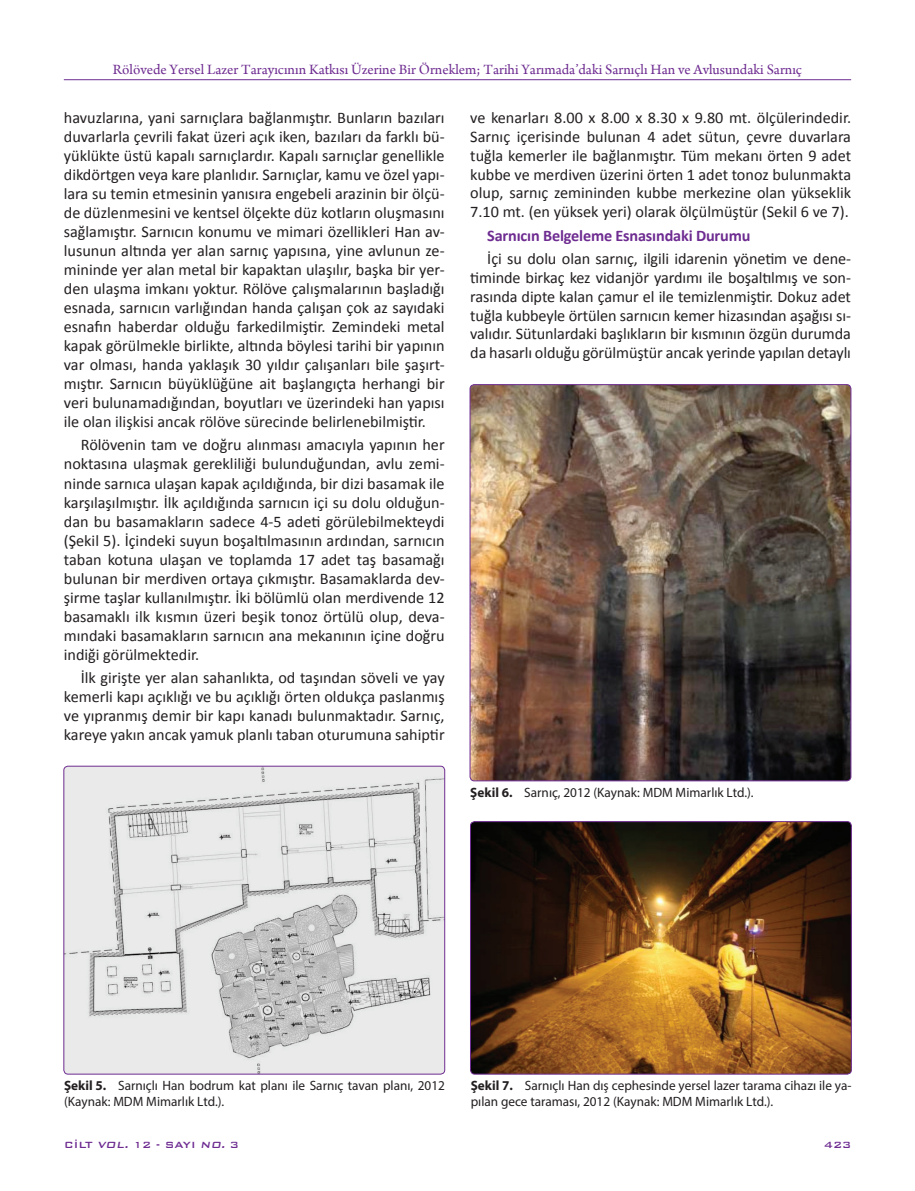
<style>
.page{position:relative;width:915px;height:1191px;background:#fff}
.page>*{position:absolute;margin:0;border:0;box-sizing:border-box;transform-origin:0 0}
.t1{font:16.2px/19px "Calibri";color:#231f20;text-align:justify}
.t2{font:700 16.2px "Calibri";letter-spacing:-.01em;color:#6e2c91}
.t3{font:15px "Arno Pro";color:#6e2c91}
.t4{font:13.5px/15px "Myriad Pro";color:#231f20}
.t5{font:500 12px "Bank Gothic BT";color:#6e2c91}
.s1{font-weight:700}
.s2{font-style:italic}
</style>
<div class="page">
<hr style="left:64px;top:79px;width:786px;height:1px;background:#6e2c91">
<img style="left:64px;top:766px;width:380px;height:308px">
<div style="left:64px;top:766px;width:381px;height:308px;border:1px solid #6e2c91;border-radius:4px"></div>
<img style="left:471px;top:384px;width:379px;height:397px">
<div style="left:469px;top:384px;width:381px;height:397px;border:1px solid #6e2c91;border-radius:4px"></div>
<img style="left:470px;top:821px;width:381px;height:253px">
<div style="left:470px;top:821px;width:381px;height:253px;border:1px solid #6e2c91;border-radius:4px"></div>
<p class="t3" style="left:113px;top:61px;width:690px">Rölövede Yersel Lazer Tarayıcının Katkısı Üzerine Bir Örneklem; Tarihi Yarımada’daki Sarnıçlı Han ve Avlusundaki Sarnıç</p>
<p class="t1" style="left:64px;top:107px;width:382px">havuzlarına, yani sarnıçlara bağlanmıştır. Bunların bazıları duvarlarla çevrili fakat üzeri açık iken, bazıları da farklı bü&shy;yüklükte üstü kapalı sarnıçlardır. Kapalı sarnıçlar genellikle dikdörtgen veya kare planlıdır. Sarnıçlar, kamu ve özel yapı&shy;lara su temin etmesinin yanısıra engebeli arazinin bir ölçü&shy;de düzlenmesini ve kentsel ölçekte düz kotların oluşmasını sağlamıştır. Sarnıcın konumu ve mimari özellikleri Han av&shy;lusunun altında yer alan sarnıç yapısına, yine avlunun ze&shy;mininde yer alan metal bir kapaktan ulaşılır, başka bir yer&shy;den ulaşma imkanı yoktur. Rölöve çalışmalarının başladığı esnada, sarnıcın varlığından handa çalışan çok az sayıdaki esnafın haberdar olduğu farkedilmiştir. Zemindeki metal kapak görülmekle birlikte, altında böylesi tarihi bir yapının var olması, handa yaklaşık 30 yıldır çalışanları bile şaşırt&shy;mıştır. Sarnıcın büyüklüğüne ait başlangıçta herhangi bir veri bulunamadığından, boyutları ve üzerindeki han yapısı ile olan ilişkisi ancak rölöve sürecinde belirlenebilmiştir.</p>
<p class="t1" style="left:64px;top:435px;width:382px;text-indent:17px">Rölövenin tam ve doğru alınması amacıyla yapının her noktasına ulaşmak gerekliliği bulunduğundan, avlu zemi&shy;ninde sarnıca ulaşan kapak açıldığında, bir dizi basamak ile karşılaşılmıştır. İlk açıldığında sarnıcın içi su dolu olduğun&shy;dan bu basamakların sadece 4-5 adeti görülebilmekteydi (Şekil 5). İçindeki suyun boşaltılmasının ardından, sarnıcın taban kotuna ulaşan ve toplamda 17 adet taş basamağı bulunan bir merdiven ortaya çıkmıştır. Basamaklarda dev&shy;şirme taşlar kullanılmıştır. İki bölümlü olan merdivende 12 basamaklı ilk kısmın üzeri beşik tonoz örtülü olup, deva&shy;mındaki basamakların sarnıcın ana mekanının içine doğru indiği görülmektedir.</p>
<p class="t1" style="left:64px;top:667px;width:382px;text-indent:17px">İlk girişte yer alan sahanlıkta, od taşından söveli ve yay kemerli kapı açıklığı ve bu açıklığı örten oldukça paslanmış ve yıpranmış demir bir kapı kanadı bulunmaktadır. Sarnıç, kareye yakın ancak yamuk planlı taban oturumuna sahiptir</p>
<p class="t1" style="left:470px;top:107px;width:382px">ve kenarları 8.00 x 8.00 x 8.30 x 9.80 mt. ölçülerindedir.<br>Sarnıç içerisinde bulunan 4 adet sütun, çevre duvarlara tuğla kemerler ile bağlanmıştır. Tüm mekanı örten 9 adet kubbe ve merdiven üzerini örten 1 adet tonoz bulunmakta olup, sarnıç zemininden kubbe merkezine olan yükseklik 7.10 mt. (en yüksek yeri) olarak ölçülmüştür (Sekil 6 ve 7).</p>
<p class="t2" style="left:487px;top:225px;width:264px">Sarnıcın Belgeleme Esnasındaki Durumu</p>
<p class="t1" style="left:470px;top:248px;width:382px;text-indent:17px">İçi su dolu olan sarnıç, ilgili idarenin yönetim ve dene&shy;timinde birkaç kez vidanjör yardımı ile boşaltılmış ve son&shy;rasında dipte kalan çamur el ile temizlenmiştir. Dokuz adet tuğla kubbeyle örtülen sarnıcın kemer hizasından aşağısı sı&shy;valıdır. Sütunlardaki başlıkların bir kısmının özgün durumda da hasarlı olduğu görülmüştür ancak yerinde yapılan detaylı</p>
<p class="t4" style="left:470px;top:785px;width:285px"><span class="s1">Şekil 6.</span> Sarnıç, 2012 (Kaynak: MDM Mimarlık Ltd.).</p>
<p class="t4" style="left:64px;top:1078px;width:382px"><span class="s1">Şekil 5.</span> Sarnıçlı Han bodrum kat planı ile Sarnıç tavan planı, 2012 (Kaynak: MDM Mimarlık Ltd.).</p>
<p class="t4" style="left:470px;top:1078px;width:382px"><span class="s1">Şekil 7.</span> Sarnıçlı Han dış cephesinde yersel lazer tarama cihazı ile ya&shy;pılan gece taraması, 2012 (Kaynak: MDM Mimarlık Ltd.).</p>
<p class="t5" style="left:64px;top:1138px;width:176px">CİLT <span class="s2">VOL.</span> 12 - SAYI <span class="s2">NO.</span> 3</p>
<p class="t5" style="left:823px;top:1138px;width:29px">423</p>
</div>
